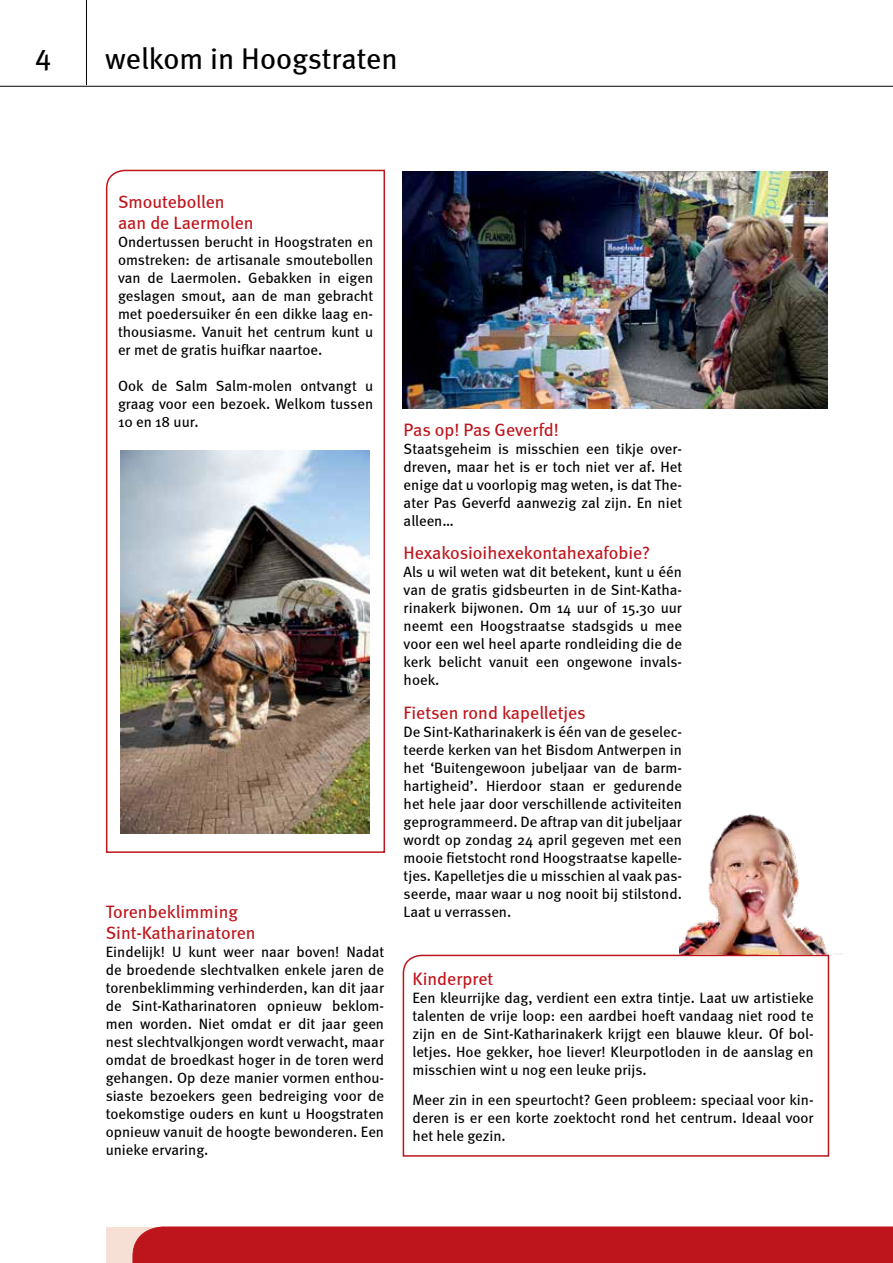
<style>
.page{position:relative;width:893px;height:1263px;background:#fff}
.page>*{position:absolute;margin:0;border:0;box-sizing:border-box;transform-origin:0 0}
.t1{font:30px "Meta";color:#000}
.t2{font:18px/21.6px "Meta";color:#be141b}
.t3{font:15px/18px "Meta";color:#000;text-align:justify}
</style>
<div class="page">
<hr style="left:86px;top:0;width:1px;height:85px;background:#000">
<hr style="left:0;top:86px;width:893px;height:1px;background:#000">
<div style="left:106px;top:1227px;width:695px;height:36px;background:#f6e0d6"></div>
<div style="left:132px;top:1226px;width:761px;height:37px;background:#be141b"></div>
<svg style="left:105px;top:169px;width:281px;height:684px"></svg>
<img style="left:120px;top:450px;width:250px;height:383px">
<img style="left:403px;top:172px;width:425px;height:237px">
<svg style="left:402px;top:954px;width:428px;height:203px"></svg>
<img style="left:679px;top:814px;width:164px;height:141px">
<h1 class="t1" style="left:35px;top:37px;width:18px">4</h1>
<h1 class="t1" style="left:105px;top:41px;width:294px">welkom in Hoogstraten</h1>
<p class="t2" style="left:118px;top:190px;width:137px">Smoutebollen aan de Laermolen</p>
<p class="t3" style="left:118px;top:233px;width:257px">Ondertussen berucht in Hoogstraten en omstreken: de artisanale smoutebollen van de Laermolen. Gebakken in eigen geslagen smout, aan de man gebracht met poedersuiker én een dikke laag en&shy;thousiasme. Vanuit het centrum kunt u er met de gratis huifkar naartoe.</p>
<p class="t3" style="left:118px;top:377px;width:257px">Ook de Salm Salm-molen ontvangt u graag voor een bezoek. Welkom tussen 10 en 18 uur.</p>
<p class="t2" style="left:106px;top:900px;width:151px">Torenbeklimming<br>Sint-Katharinatoren</p>
<p class="t3" style="left:106px;top:943px;width:280px">Eindelijk! U kunt weer naar boven! Nadat de broedende slechtvalken enkele jaren de torenbeklimming verhinderden, kan dit jaar de Sint-Katharinatoren opnieuw beklom&shy;men worden. Niet omdat er dit jaar geen nest slechtvalkjongen wordt verwacht, maar omdat de broedkast hoger in de toren werd gehangen. Op deze manier vormen enthou&shy;siaste bezoekers geen bedreiging voor de toekomstige ouders en kunt u Hoogstraten opnieuw vanuit de hoogte bewonderen. Een unieke ervaring.</p>
<p class="t2" style="left:404px;top:418px;width:157px">Pas op! Pas Geverfd!</p>
<p class="t3" style="left:404px;top:439px;width:280px">Staatsgeheim is misschien een tikje over&shy;dreven, maar het is er toch niet ver af. Het enige dat u voorlopig mag weten, is dat The&shy;ater Pas Geverfd aanwezig zal zijn. En niet alleen…</p>
<p class="t2" style="left:404px;top:542px;width:248px">Hexakosioihexekontahexafobie?</p>
<p class="t3" style="left:404px;top:563px;width:280px">Als u wil weten wat dit betekent, kunt u één van de gratis gidsbeurten in de Sint-Katha&shy;rinakerk bijwonen. Om 14 uur of 15.30 uur neemt een Hoogstraatse stadsgids u mee voor een wel heel aparte rondleiding die de kerk belicht vanuit een ongewone invals&shy;hoek.</p>
<p class="t2" style="left:404px;top:702px;width:184px">Fietsen rond kapelletjes</p>
<p class="t3" style="left:404px;top:722px;width:280px">De Sint-Katharinakerk is één van de geselec&shy;teerde kerken van het Bisdom Antwerpen in het ‘Buitengewoon jubeljaar van de barm&shy;hartigheid’. Hierdoor staan er gedurende het hele jaar door verschillende activiteiten geprogrammeerd. De aftrap van dit jubeljaar wordt op zondag 24 april gegeven met een mooie fietstocht rond Hoogstraatse kapelle&shy;tjes. Kapelletjes die u misschien al vaak pas&shy;seerde, maar waar u nog nooit bij stilstond.<br>Laat u verrassen.</p>
<p class="t2" style="left:412px;top:968px;width:82px">Kinderpret</p>
<p class="t3" style="left:412px;top:988px;width:403px">Een kleurrijke dag, verdient een extra tintje. Laat uw artistieke talenten de vrije loop: een aardbei hoeft vandaag niet rood te zijn en de Sint-Katharinakerk krijgt een blauwe kleur. Of bol&shy;letjes. Hoe gekker, hoe liever! Kleurpotloden in de aanslag en misschien wint u nog een leuke prijs.</p>
<p class="t3" style="left:412px;top:1090px;width:403px">Meer zin in een speurtocht? Geen probleem: speciaal voor kin&shy;deren is er een korte zoektocht rond het centrum. Ideaal voor het hele gezin.</p>
</div>
